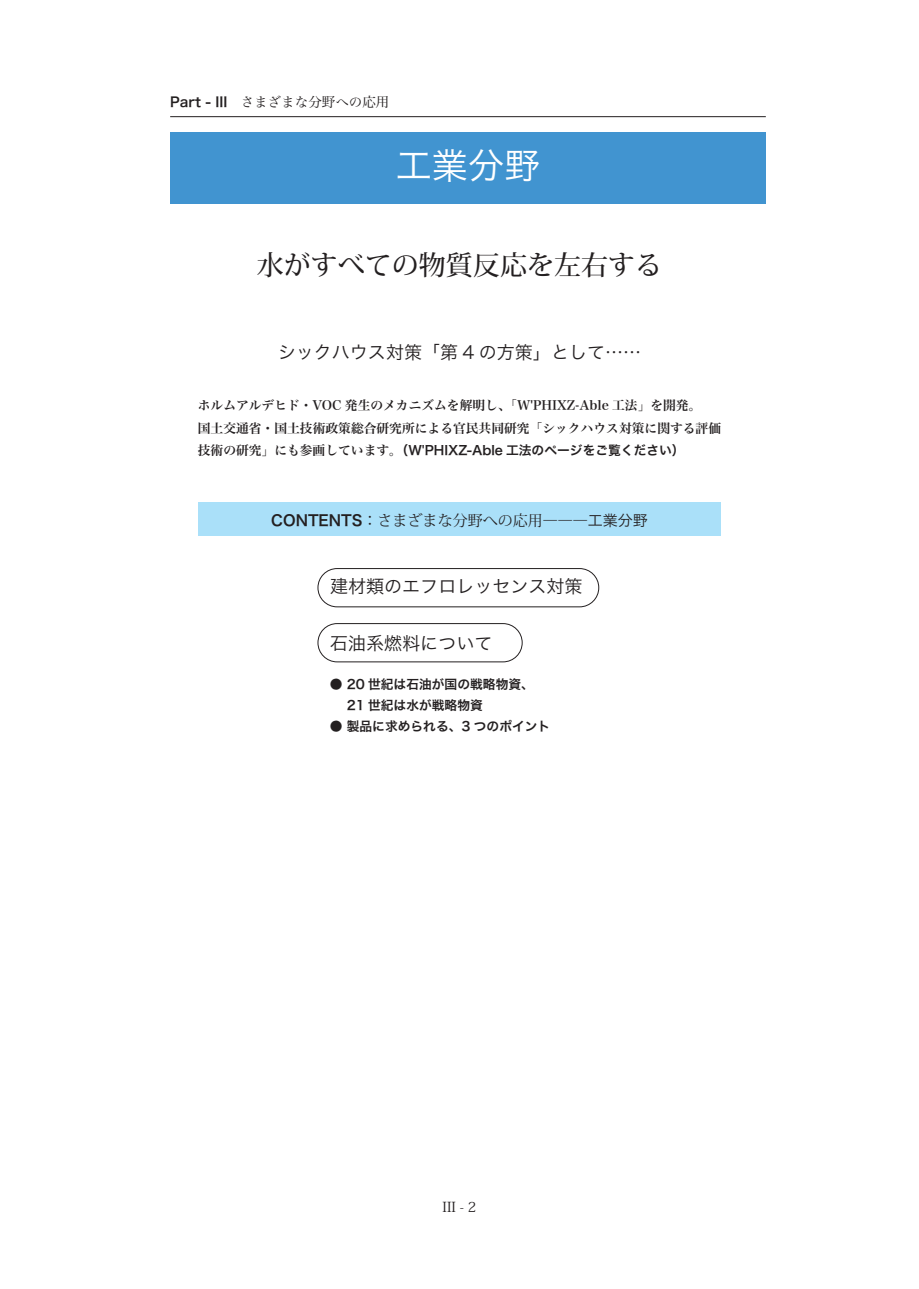
<style>
.page{position:relative;width:919px;height:1289px;background:#fff}
.page>*{position:absolute;margin:0;border:0;box-sizing:border-box;transform-origin:0 0}
.t1{font:36px "Hira Kaku Pro N W3";color:#fff}
.t2{font:500 27px "Koz Min Pro";color:#231f20}
.t3{font:18px "Hira Kaku Pro W3";color:#231f20}
.t4{font:15px "Koz Min Pro";color:#231f20}
.t5{font:13.8px "Koz Min Pro";color:#231f20}
.t6{font:13.5px "Hira Min Pro W3";color:#231f20}
.t7{font:12.75px/22.5px "Hira Min Pro N W6";color:#231f20}
.t8{font:12.75px/21px "Hira Kaku Pro N W6";color:#231f20}
.t9{font:12.75px "Hira Kaku Pro W6";color:#231f20}
.s1{font-family:"Hira Kaku Pro W6"}
.s2{font-family:"Hira Min Pro N W6"}
.s3{font-family:"Hira Kaku Pro W3"}
</style>
<div class="page">
<hr style="left:170px;top:116px;width:595px;height:1px;background:#231f20">
<div style="left:170px;top:132px;width:595px;height:72px;background:#4194d0"></div>
<div style="left:198px;top:502px;width:522px;height:34px;background:#aae0f9"></div>
<div style="left:317px;top:568px;width:282px;height:39px;border:1px solid #231f20;border-radius:19px"></div>
<div style="left:317px;top:623px;width:205px;height:39px;border:1px solid #231f20;border-radius:19px"></div>
<p class="t6" style="left:170px;top:91px;width:221px"><span class="s1">Part - III</span>　さまざまな分野への応用</p>
<h1 class="t1" style="left:396px;top:133px;width:145px">工業分野</h1>
<h2 class="t2" style="left:257px;top:245px;width:406px">水がすべての物質反応を左右する</h2>
<h3 class="t3" style="left:278px;top:336px;width:364px">シックハウス対策「第 4 の方策」として......</h3>
<p class="t7" style="left:198px;top:393px;width:524px">ホルムアルデヒド・VOC 発生のメカニズムを解明し、「W'PHIXZ-Able 工法」を開発。<br>国土交通省・国土技術政策総合研究所による官民共同研究「シックハウス対策に関する評価</p>
<p class="t9" style="left:198px;top:439px;width:488px"><span class="s2">技術の研究」にも参画しています。</span>（W'PHIXZ-Able 工法のページをご覧ください(</p>
<p class="t4" style="left:271px;top:510px;width:378px"><span class="s1">CONTENTS</span>：さまざまな分野への応用<span class="s3">―――工業分野</span></p>
<h3 class="t3" style="left:330px;top:570px;width:253px">建材類のエフロレッセンス対策</h3>
<h3 class="t3" style="left:330px;top:626px;width:163px">石油系燃料について</h3>
<p class="t8" style="left:347px;top:673px;width:189px;text-indent:-17px">● 20 世紀は石油が国の戦略物資、<br>21 世紀は水が戦略物資</p>
<p class="t8" style="left:330px;top:715px;width:222px">● 製品に求められる、3 つのポイント</p>
<p class="t5" style="left:442px;top:1196px;width:35px">III 2-</p>
</div>
